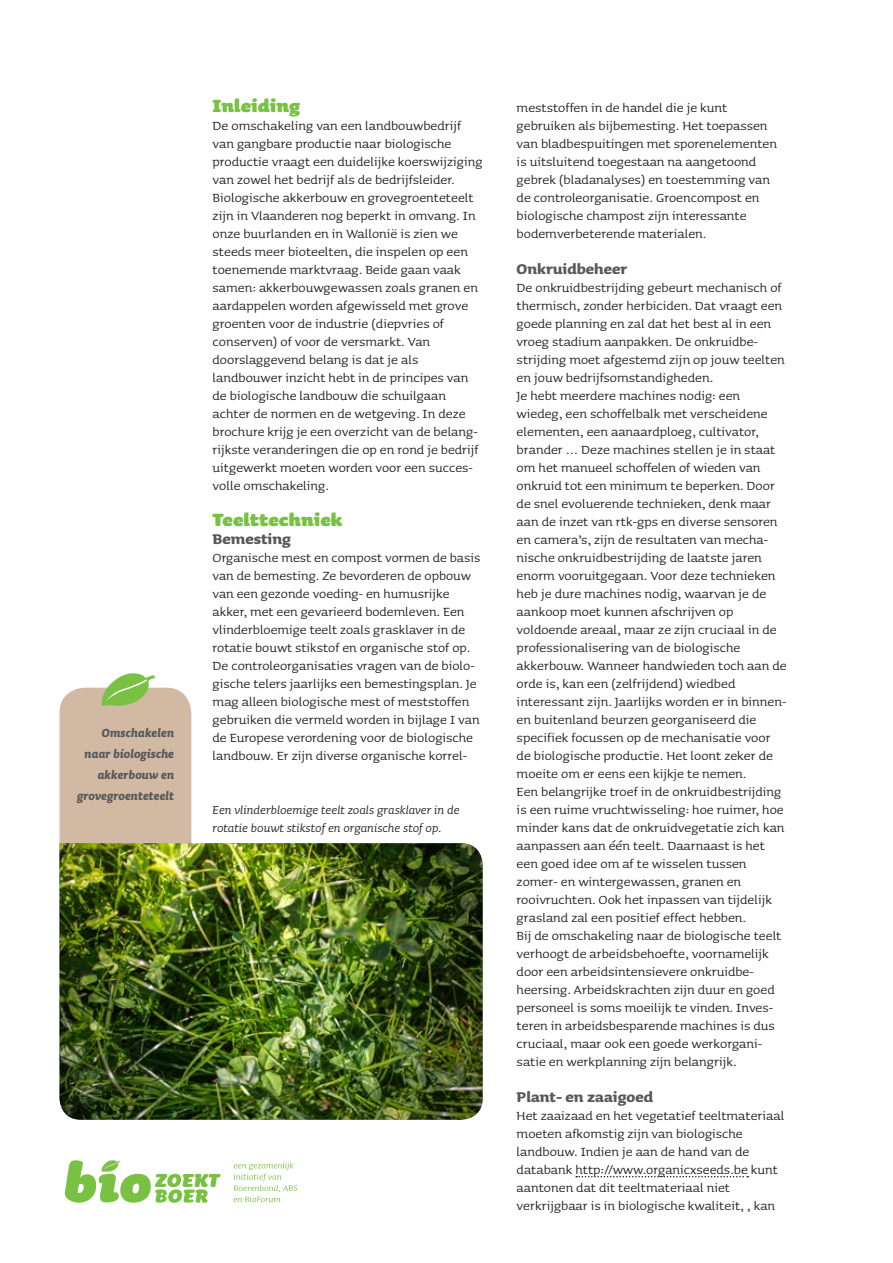
<style>
.page{position:relative;width:893px;height:1263px;background:#fff}
.page>*{position:absolute;margin:0;border:0;box-sizing:border-box;transform-origin:0 0}
.t1{font:900 21px "Sauna";color:#79c142}
.t2{font:700 18px "Sauna";color:#57585a}
.t3{font:15.75px/18px "Sauna";color:#231f20}
.t4{font:italic 15px/18px "Sauna";color:#231f20}
.t5{font:italic 700 15px/21px "Sauna";letter-spacing:.01em;color:#57585a;text-align:right;scale:.9 1}
</style>
<div class="page">
<div style="left:60px;top:688px;width:131px;height:216px;background:#d2b9a4;border-radius:26px"></div>
<svg style="left:576px;top:1176px;width:172px;height:1px"></svg>
<img style="left:60px;top:843px;width:423px;height:277px">
<svg style="left:100px;top:673px;width:56px;height:33px"></svg>
<svg style="left:65px;top:1160px;width:156px;height:43px"></svg>
<svg style="left:234px;top:1162px;width:63px;height:40px"></svg>
<p class="t5" style="left:77px;top:722px;width:109px">Omschakelen naar biologische akkerbouw en grovegroenteteelt</p>
<h1 class="t1" style="left:213px;top:93px;width:89px">Inleiding</h1>
<p class="t3" style="left:213px;top:116px;width:271px">De omschakeling van een landbouwbedrijf van gangbare productie naar biologische productie vraagt een duidelijke koerswijziging van zowel het bedrijf als de bedrijfsleider.<br>Biologische akkerbouw en grovegroenteteelt zijn in Vlaanderen nog beperkt in omvang. In onze buurlanden en in Wallonië is zien we steeds meer bioteelten, die inspelen op een toenemende marktvraag. Beide gaan vaak samen: akkerbouwgewassen zoals granen en aardappelen worden afgewisseld met grove groenten voor de industrie (diepvries of conserven) of voor de versmarkt. Van doorslaggevend belang is dat je als landbouwer inzicht hebt in de principes van de biologische landbouw die schuilgaan achter de normen en de wetgeving. In deze brochure krijg je een overzicht van de belang&shy;rijkste veranderingen die op en rond je bedrijf uitgewerkt moeten worden voor een succes&shy;volle omschakeling.</p>
<h1 class="t1" style="left:213px;top:507px;width:131px">Teelttechniek</h1>
<p class="t2" style="left:213px;top:529px;width:80px">Bemesting</p>
<p class="t3" style="left:213px;top:548px;width:269px">Organische mest en compost vormen de basis van de bemesting. Ze bevorderen de opbouw van een gezonde voeding- en humusrijke akker, met een gevarieerd bodemleven. Een vlinderbloemige teelt zoals grasklaver in de rotatie bouwt stikstof en organische stof op.<br>De controleorganisaties vragen van de biolo&shy;gische telers jaarlijks een bemestingsplan. Je mag alleen biologische mest of meststoffen gebruiken die vermeld worden in bijlage I van de Europese verordening voor de biologische landbouw. Er zijn diverse organische korrel-</p>
<p class="t4" style="left:213px;top:800px;width:249px">Een vlinderbloemige teelt zoals grasklaver in de rotatie bouwt stikstof en organische stof op.</p>
<p class="t3" style="left:517px;top:98px;width:262px">meststoffen in de handel die je kunt gebruiken als bijbemesting. Het toepassen van bladbespuitingen met sporenelementen is uitsluitend toegestaan na aangetoond gebrek (bladanalyses) en toestemming van de controleorganisatie. Groencompost en biologische champost zijn interessante bodemverbeterende materialen.</p>
<p class="t2" style="left:517px;top:259px;width:112px">Onkruidbeheer</p>
<p class="t3" style="left:517px;top:278px;width:271px">De onkruidbestrijding gebeurt mechanisch of thermisch, zonder herbiciden. Dat vraagt een goede planning en zal dat het best al in een vroeg stadium aanpakken. De onkruidbe&shy;strijding moet afgestemd zijn op jouw teelten en jouw bedrijfsomstandigheden.<br>Je hebt meerdere machines nodig: een wiedeg, een schoffelbalk met verscheidene elementen, een aanaardploeg, cultivator, brander … Deze machines stellen je in staat om het manueel schoffelen of wieden van onkruid tot een minimum te beperken. Door de snel evoluerende technieken, denk maar aan de inzet van rtk-gps en diverse sensoren en camera’s, zijn de resultaten van mecha&shy;nische onkruidbestrijding de laatste jaren enorm vooruitgegaan. Voor deze technieken heb je dure machines nodig, waarvan je de aankoop moet kunnen afschrijven op voldoende areaal, maar ze zijn cruciaal in de professionalisering van de biologische akkerbouw. Wanneer handwieden toch aan de orde is, kan een (zelfrijdend) wiedbed interessant zijn. Jaarlijks worden er in binnen&shy;en buitenland beurzen georganiseerd die specifiek focussen op de mechanisatie voor de biologische productie. Het loont zeker de moeite om er eens een kijkje te nemen.<br>Een belangrijke troef in de onkruidbestrijding is een ruime vruchtwisseling: hoe ruimer, hoe minder kans dat de onkruidvegetatie zich kan aanpassen aan één teelt. Daarnaast is het een goed idee om af te wisselen tussen zomer- en wintergewassen, granen en rooivruchten. Ook het inpassen van tijdelijk grasland zal een positief effect hebben.<br>Bij de omschakeling naar de biologische teelt verhoogt de arbeidsbehoefte, voornamelijk door een arbeidsintensievere onkruidbe&shy;heersing. Arbeidskrachten zijn duur en goed personeel is soms moeilijk te vinden. Inves&shy;teren in arbeidsbesparende machines is dus cruciaal, maar ook een goede werkorgani&shy;satie en werkplanning zijn belangrijk.</p>
<p class="t2" style="left:517px;top:1087px;width:138px">Plant- en zaaigoed</p>
<p class="t3" style="left:517px;top:1106px;width:269px">Het zaaizaad en het vegetatief teeltmateriaal moeten afkomstig zijn van biologische landbouw. Indien je aan de hand van de databank http://www.organicxseeds.be kunt aantonen dat dit teeltmateriaal niet verkrijgbaar is in biologische kwaliteit, , kan</p>
</div>
